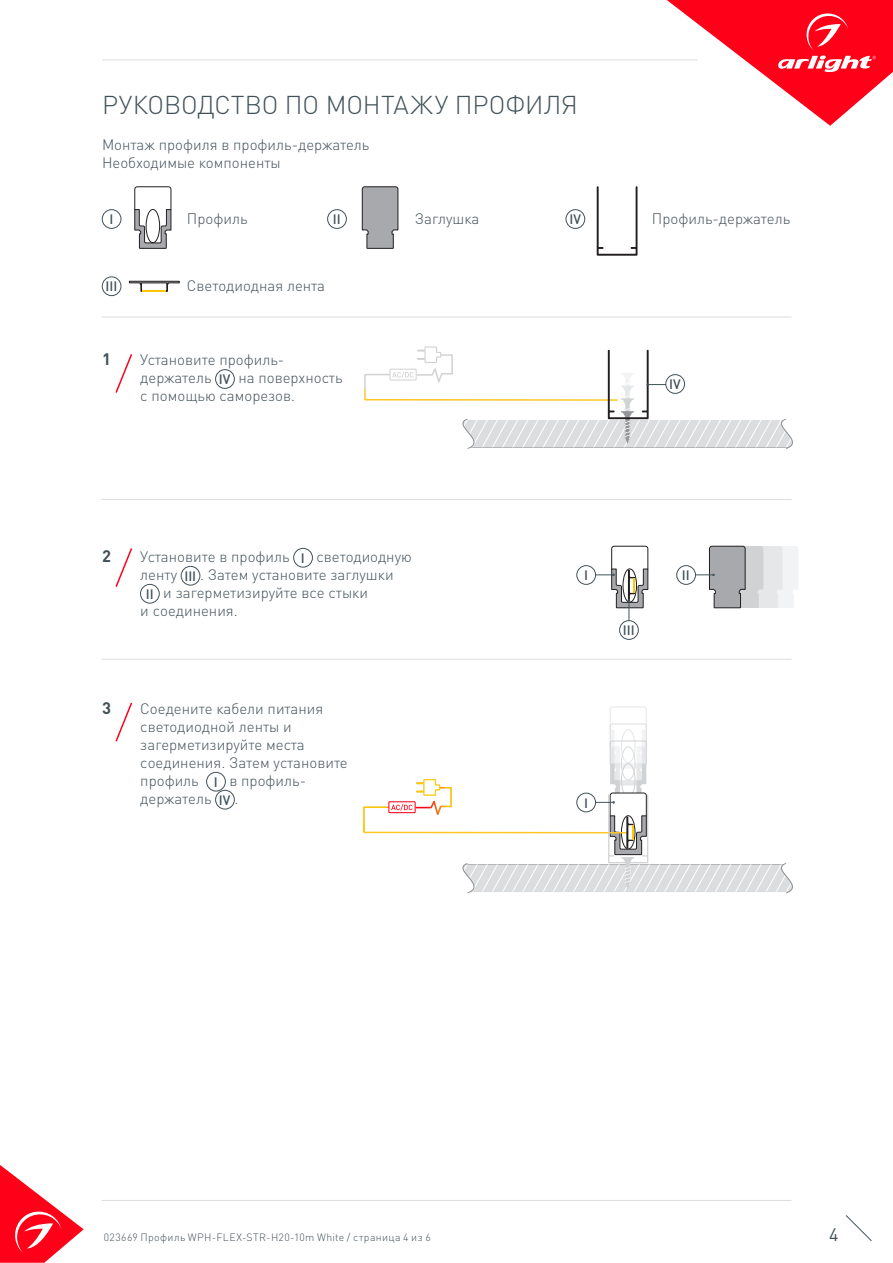
<style>
.page{position:relative;width:893px;height:1263px;background:#fff}
.page>*{position:absolute;margin:0;border:0;box-sizing:border-box;transform-origin:0 0}
.t1{font:300 25.5px "DIN Pro";letter-spacing:-.005em;color:#425159}
.t2{font:18px "DIN Pro";color:#425159}
.t3{font:700 16.5px "DIN Pro";color:#425159}
.t4{font:300 15px/18px "DIN Pro";color:#425159}
.t5{font:500 13.5px "DIN Pro";color:#425159}
.t6{font:300 10.5px "DIN Pro";letter-spacing:.04em;color:#425159}
</style>
<div class="page">
<svg style="left:0;top:1165px;width:84px;height:98px"></svg>
<svg style="left:845px;top:1215px;width:27px;height:26px"></svg>
<svg style="left:667px;top:0;width:226px;height:126px"></svg>
<hr style="left:102px;top:60px;width:595px;height:1px;background:#dcdddf">
<hr style="left:102px;top:317px;width:689px;height:1px;background:#dcdddf">
<hr style="left:102px;top:499px;width:689px;height:1px;background:#dcdddf">
<hr style="left:102px;top:659px;width:689px;height:1px;background:#dcdddf">
<hr style="left:102px;top:1200px;width:689px;height:1px;background:#dcdddf">
<svg style="left:129px;top:281px;width:51px;height:11px"></svg>
<div style="left:102px;top:209px;width:19px;height:20px;border:1px solid #425159;border-radius:50%"></div>
<div style="left:327px;top:209px;width:20px;height:20px;border:1px solid #425159;border-radius:50%"></div>
<div style="left:102px;top:277px;width:19px;height:19px;border:1px solid #425159;border-radius:50%"></div>
<div style="left:566px;top:209px;width:19px;height:20px;border:1px solid #425159;border-radius:50%"></div>
<div style="left:215px;top:369px;width:20px;height:20px;border:1px solid #425159;border-radius:50%"></div>
<div style="left:206px;top:772px;width:20px;height:19px;border:1px solid #425159;border-radius:50%"></div>
<div style="left:215px;top:790px;width:20px;height:19px;border:1px solid #425159;border-radius:50%"></div>
<div style="left:293px;top:548px;width:20px;height:19px;border:1px solid #425159;border-radius:50%"></div>
<div style="left:181px;top:566px;width:19px;height:19px;border:1px solid #425159;border-radius:50%"></div>
<div style="left:140px;top:584px;width:19px;height:19px;border:1px solid #425159;border-radius:50%"></div>
<svg style="left:115px;top:354px;width:18px;height:39px"></svg>
<svg style="left:115px;top:548px;width:18px;height:39px"></svg>
<svg style="left:115px;top:702px;width:18px;height:40px"></svg>
<svg style="left:134px;top:186px;width:37px;height:63px"></svg>
<svg style="left:362px;top:186px;width:36px;height:63px;background:#a5a5a9"></svg>
<div style="left:577px;top:565px;width:19px;height:19px;border:1px solid #425159;border-radius:50%"></div>
<div style="left:676px;top:565px;width:20px;height:19px;border:1px solid #425159;border-radius:50%"></div>
<svg style="left:695px;top:546px;width:103px;height:62px"></svg>
<div style="left:619px;top:620px;width:19px;height:20px;border:1px solid #425159;border-radius:50%"></div>
<svg style="left:595px;top:546px;width:53px;height:75px"></svg>
<svg style="left:597px;top:186px;width:40px;height:70px"></svg>
<svg style="left:363px;top:706px;width:430px;height:187px"></svg>
<svg style="left:364px;top:346px;width:429px;height:103px"></svg>
<p class="t1" style="left:102px;top:87px;width:477px">РУКОВОДСТВО ПО МОНТАЖУ ПРОФИЛЯ</p>
<p class="t4" style="left:102px;top:134px;width:269px">Монтаж профиля в профиль-держатель</p>
<p class="t4" style="left:102px;top:152px;width:180px">Необходимые компоненты</p>
<p class="t4" style="left:187px;top:209px;width:62px">Профиль</p>
<p class="t5" style="left:109px;top:210px;width:5px">I</p>
<p class="t5" style="left:333px;top:210px;width:9px">II</p>
<p class="t5" style="left:105px;top:277px;width:13px">III</p>
<p class="t4" style="left:187px;top:276px;width:140px">Cветодиодная лента</p>
<p class="t3" style="left:102px;top:348px;width:10px">1</p>
<p class="t4" style="left:140px;top:350px;width:145px">Установите профиль&shy;держатель</p>
<p class="t5" style="left:219px;top:370px;width:13px">IV</p>
<p class="t4" style="left:140px;top:368px;width:204px;text-indent:98px">на поверхность с помощью саморезов.</p>
<p class="t4" style="left:415px;top:209px;width:66px">Заглушка</p>
<p class="t4" style="left:652px;top:209px;width:140px">Профиль-держатель</p>
<p class="t5" style="left:569px;top:210px;width:13px">IV</p>
<p class="t5" style="left:669px;top:375px;width:13px">IV</p>
<p class="t3" style="left:102px;top:545px;width:10px">2</p>
<p class="t4" style="left:140px;top:547px;width:151px">Установите в профиль</p>
<p class="t5" style="left:301px;top:549px;width:5px">I</p>
<p class="t4" style="left:316px;top:547px;width:97px">светодиодную</p>
<p class="t4" style="left:140px;top:565px;width:38px">ленту</p>
<p class="t5" style="left:184px;top:567px;width:13px">III</p>
<p class="t4" style="left:200px;top:565px;width:195px">. Затем установите заглушки</p>
<p class="t5" style="left:146px;top:585px;width:9px">II</p>
<p class="t4" style="left:140px;top:583px;width:229px;text-indent:23px">и загерметизируйте все стыки и соединения.</p>
<p class="t3" style="left:102px;top:697px;width:10px">3</p>
<p class="t4" style="left:140px;top:699px;width:209px">Соедените кабели питания светодиодной ленты и загерметизируйте места соединения. Затем установите профиль</p>
<p class="t5" style="left:214px;top:773px;width:5px">I</p>
<p class="t4" style="left:229px;top:771px;width:78px">в профиль-</p>
<p class="t4" style="left:140px;top:789px;width:73px">держатель</p>
<p class="t5" style="left:219px;top:791px;width:13px">IV</p>
<p class="t4" style="left:235px;top:789px;width:5px">.</p>
<p class="t5" style="left:584px;top:566px;width:5px">I</p>
<p class="t5" style="left:682px;top:566px;width:9px">II</p>
<p class="t5" style="left:623px;top:621px;width:13px">III</p>
<p class="t5" style="left:584px;top:794px;width:5px">I</p>
<p class="t6" style="left:104px;top:1230px;width:329px">023669 Профиль WPH-FLEX-STR-Н20-10m White / страница 4 из 6</p>
<p class="t2" style="left:829px;top:1222px;width:11px">4</p>
</div>
